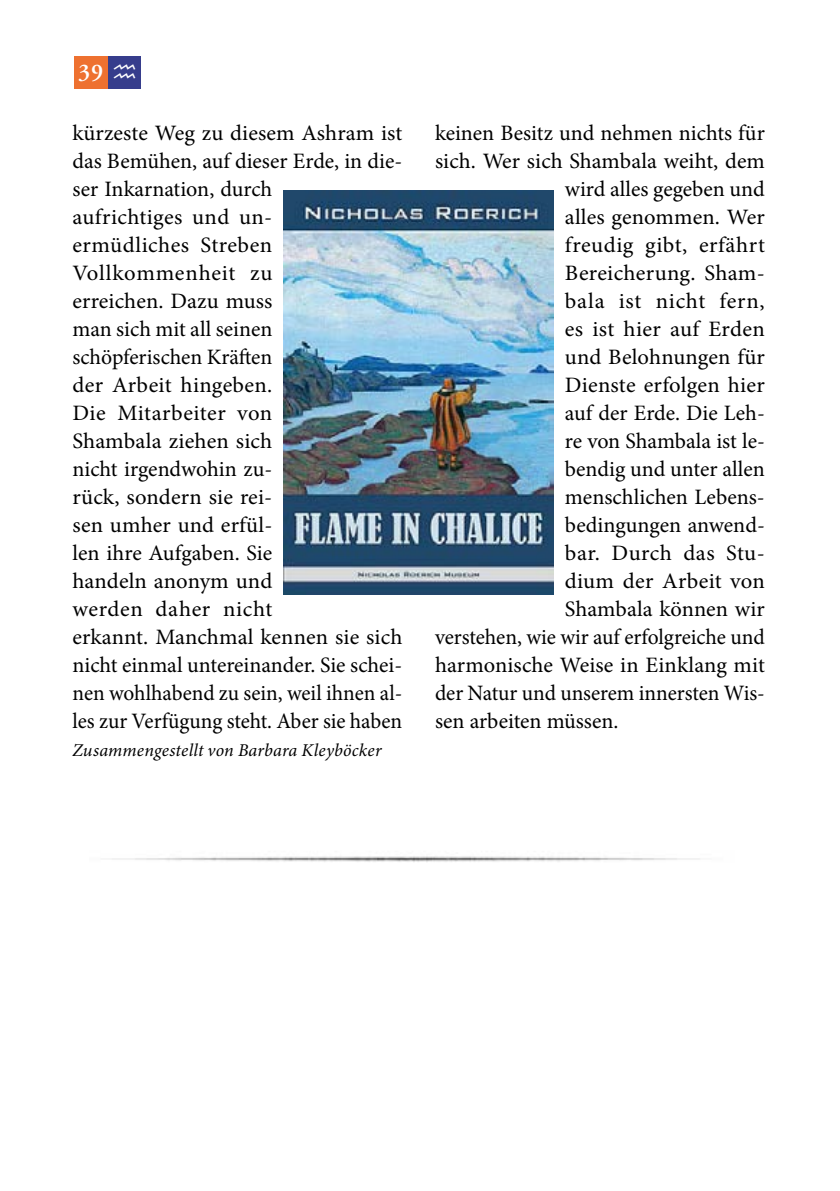
<style>
.page{position:relative;width:840px;height:1191px;background:#fff}
.page>*{position:absolute;margin:0;border:0;box-sizing:border-box;transform-origin:0 0}
.t1{font:600 24px "Adobe Garamond Pro";color:#fff}
.t2{font:22px/28px "Minion Pro";color:#000}
.t3{font:22px "Minion Pro";letter-spacing:.025em;color:#000}
.t4{font:22px "Minion Pro";letter-spacing:.035em;color:#000}
.t5{font:22px "Minion Pro";letter-spacing:.02em;color:#000}
.t6{font:italic 18px "Minion Pro";letter-spacing:.01em;color:#000}
</style>
<div class="page">
<div style="left:74px;top:56px;width:34px;height:33px;background:#ee7130"></div>
<div style="left:108px;top:56px;width:33px;height:33px;background:#363d8c"></div>
<img style="left:283px;top:190px;width:270px;height:404px">
<img style="left:112px;top:856px;width:588px;height:6px">
<p class="t1" style="left:78px;top:59px;width:27px">39</p>
<p class="t2" style="left:72px;top:119px;width:331px">kürzeste Weg zu diesem Ashram ist das Bemühen, auf dieser Erde, in die&shy;ser Inkarnation, durch<br>aufrichtiges und un-<br>ermüdliches Streben<br>Vollkommenheit zu<br>erreichen. Dazu muss<br>man sich mit all seinen schöpferischen Kräften<br>der Arbeit hingeben.<br>Die Mitarbeiter von<br>Shambala ziehen sich<br>nicht irgendwohin zu-<br>rück, sondern sie rei-<br>sen umher und erfül-<br>len ihre Aufgaben. Sie<br>handeln anonym und<br>werden daher nicht<br>erkannt. Manchmal kennen sie sich nicht einmal untereinander. Sie schei&shy;nen wohlhabend zu sein, weil ihnen al&shy;les zur Verfügung steht. Aber sie haben</p>
<p class="t2" style="left:435px;top:119px;width:331px">keinen Besitz und nehmen nichts für</p>
<p class="t2" style="left:435px;top:147px;width:331px">sich. Wer sich Shambala weiht, dem</p>
<p class="t2" style="left:564px;top:175px;width:201px">wird alles gegeben und</p>
<p class="t2" style="left:564px;top:203px;width:201px">alles genommen. Wer</p>
<p class="t3" style="left:564px;top:230px;width:201px">freudig gibt, erfährt</p>
<p class="t2" style="left:564px;top:259px;width:201px">Bereicherung. Sham-</p>
<p class="t4" style="left:564px;top:286px;width:201px">bala ist nicht fern,</p>
<p class="t2" style="left:564px;top:315px;width:201px">es ist hier auf Erden</p>
<p class="t2" style="left:564px;top:343px;width:201px">und Belohnungen für</p>
<p class="t2" style="left:564px;top:371px;width:201px">Dienste erfolgen hier</p>
<p class="t2" style="left:564px;top:399px;width:201px">auf der Erde. Die Leh-</p>
<p class="t2" style="left:564px;top:427px;width:201px">re von Shambala ist le-</p>
<p class="t2" style="left:564px;top:455px;width:201px">bendig und unter allen</p>
<p class="t2" style="left:564px;top:483px;width:201px">menschlichen Lebens-</p>
<p class="t2" style="left:564px;top:511px;width:201px">bedingungen anwend-</p>
<p class="t5" style="left:564px;top:538px;width:201px">bar. Durch das Stu-</p>
<p class="t2" style="left:564px;top:567px;width:201px">dium der Arbeit von</p>
<p class="t2" style="left:564px;top:595px;width:201px">Shambala können wir</p>
<p class="t2" style="left:435px;top:623px;width:331px">verstehen, wie wir auf erfolgreiche und</p>
<p class="t2" style="left:435px;top:651px;width:331px">harmonische Weise in Einklang mit</p>
<p class="t2" style="left:435px;top:679px;width:331px">der Natur und unserem innersten Wis-</p>
<p class="t2" style="left:435px;top:707px;width:185px">sen arbeiten müssen.</p>
<p class="t6" style="left:72px;top:738px;width:310px">Zusammengestellt von Barbara Kleyböcker</p>
</div>
